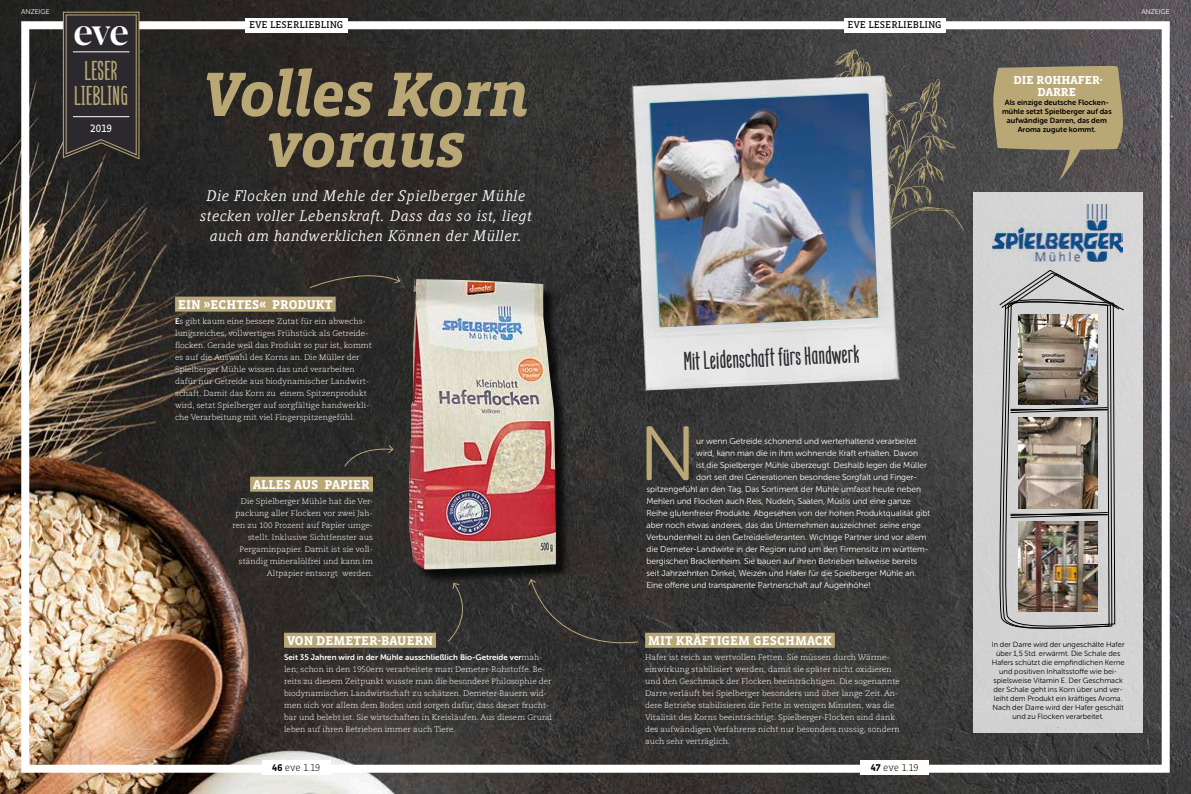
<style>
.page{position:relative;width:1191px;height:794px;background:#fff}
.page>*{position:absolute;margin:0;border:0;box-sizing:border-box;transform-origin:0 0}
.Störer_Rubrik_Slab{font:76.8px "Museo Sans Rounded 300";color:#b9a876}
.Störer_Rubrik_Slab-2{font:italic 700 64.1px "Vista Slab OT";letter-spacing:-.02em;color:#b9a876}
.t1{font:500 37.7px "Blacker Display";color:#fff}
.Störer_Rubrik_Slab-3{font:26.3px "Mangaba";color:#b9a876}
.t2{font:25px "Mangaba";color:#2c292e}
.Störer_Rubrik_Slab-4{font:italic 15.2px/19.9px "Compatil Letter LT Pro";letter-spacing:.025em;color:#fff;text-align:center}
.LL_Fliesstext_Initia{font:700 13px "Vista Slab OT";letter-spacing:.005em;color:#fff}
.LL_Fliesstext_Initia-2{font:700 11.9px/12px "Vista Slab OT";letter-spacing:.005em;color:#fff;text-align:center}
.Störer_Rubrik_Slab-5{font:10.9px "Vista Slab OT";color:#fff}
.Störer_Rubrik_Slab-6{font:10px "Vista Slab OT";color:#000}
.Störer_Rubrik_Slab-7{font:300 10px "Vista Slab OT";color:#000}
.Störer_Rubrik_Slab-8{font:8.5px "Museo Sans Rounded 300";color:#fff}
.LL_Fliesstext_Initia-3{font:300 8px/12px "Caecilia LT Std";letter-spacing:.005em;color:#fff}
.LL_Fliesstext_Initia-4{font:7.5px/9px "Museo Sans Rounded 300";letter-spacing:.005em;color:#000;text-align:center}
.LL_Fliesstext_Initia-5{font:7.5px/9px "Museo Sans Rounded 700";letter-spacing:.005em;color:#000;text-align:center}
.LL_Fliesstext_Initia-6{font:7.5px "Museo Sans Rounded 300";color:#b01258}
.Störer_Rubrik_Slab-9{font:7px "Museo Sans Rounded 300";color:#fff}
.s1{font-family:"Museo Sans Rounded 700";font-weight:400}
.s2{color:#b9a876}
.s3{font-weight:700}
</style>
<div class="page">
<img style="left:0;top:0;width:1191px;height:17px">
<img style="left:0;top:17px;width:1191px;height:777px">
<svg style="left:799px;top:49px;width:164px;height:244px;background:#4c4b49"></svg>
<svg style="left:928px;top:132px;width:11px;height:13px"></svg>
<svg style="left:928px;top:209px;width:12px;height:1px"></svg>
<svg style="left:932px;top:103px;width:3px;height:5px"></svg>
<svg style="left:913px;top:115px;width:3px;height:5px"></svg>
<svg style="left:932px;top:117px;width:10px;height:7px"></svg>
<svg style="left:945px;top:142px;width:9px;height:5px"></svg>
<svg style="left:925px;top:88px;width:3px;height:4px"></svg>
<svg style="left:833px;top:54px;width:22px;height:18px"></svg>
<svg style="left:908px;top:186px;width:13px;height:95px"></svg>
<div style="left:973px;top:192px;width:169px;height:540px;background:#d4d4d4"></div>
<svg style="left:309px;top:266px;width:92px;height:23px;background:#322f2a"></svg>
<div style="left:21px;top:21px;width:1148px;height:751px;border:8px solid #fff"></div>
<div style="left:845px;top:18px;width:101px;height:14px;background:#fff"></div>
<div style="left:844px;top:18px;width:100px;height:14px;background:#fff"></div>
<div style="left:245px;top:18px;width:102px;height:14px;background:#fff"></div>
<div style="left:860px;top:760px;width:68px;height:15px;background:#fff"></div>
<div style="left:262px;top:760px;width:68px;height:15px;background:#fff"></div>
<svg style="left:63px;top:11px;width:77px;height:149px;background:#363233"></svg>
<hr style="left:73px;top:51px;width:56px;height:1px;background:#fff">
<hr style="left:73px;top:116px;width:56px;height:1px;background:#fff">
<img style="left:992px;top:204px;width:130px;height:57px">
<div style="left:411px;top:281px;width:159px;height:302px;background:#000;opacity:.75"></div>
<img style="left:409px;top:279px;width:147px;height:290px">
<svg style="left:447px;top:582px;width:29px;height:60px;background:#343331"></svg>
<svg style="left:344px;top:444px;width:50px;height:23px"></svg>
<svg style="left:527px;top:578px;width:112px;height:78px;background:#333230"></svg>
<svg style="left:996px;top:467px;width:5px;height:327px"></svg>
<img style="left:1001px;top:311px;width:114px;height:483px">
<svg style="left:999px;top:270px;width:125px;height:41px"></svg>
<svg style="left:991px;top:65px;width:133px;height:117px;background:#928767"></svg>
<div style="left:1010px;top:73px;width:93px;height:13px;background:#b9a876"></div>
<div style="left:1037px;top:85px;width:41px;height:13px;background:#b9a876"></div>
<div style="left:250px;top:477px;width:123px;height:15px;background:#b9a876"></div>
<div style="left:175px;top:297px;width:161px;height:15px;background:#b9a876"></div>
<div style="left:284px;top:633px;width:152px;height:15px;background:#b9a876"></div>
<div style="left:645px;top:633px;width:190px;height:15px;background:#b9a876"></div>
<img style="left:622px;top:72px;width:286px;height:319px">
<img style="left:651px;top:94px;width:227px;height:233px">
<p class="Störer_Rubrik_Slab-9" style="left:21px;top:8px;width:30px">ANZEIGE</p>
<p class="Störer_Rubrik_Slab-9" style="left:1141px;top:8px;width:30px">ANZEIGE</p>
<p class="Störer_Rubrik_Slab-6" style="left:249px;top:20px;width:96px">EVE LESERLIEBLING</p>
<p class="Störer_Rubrik_Slab-6" style="left:847px;top:20px;width:96px">EVE LESERLIEBLING</p>
<p class="t1" style="left:73px;top:8px;width:57px">eve</p>
<p class="Störer_Rubrik_Slab-3" style="left:85px;top:54px;width:35px">LESER</p>
<p class="Störer_Rubrik_Slab-3" style="left:74px;top:79px;width:55px">LIEBLING</p>
<p class="Störer_Rubrik_Slab-5" style="left:90px;top:122px;width:23px">2019</p>
<p class="Störer_Rubrik_Slab-2" style="left:203px;top:61px;width:328px">Volles Korn</p>
<p class="Störer_Rubrik_Slab-2" style="left:266px;top:112px;width:201px">voraus</p>
<p class="LL_Fliesstext_Initia-2" style="left:1013px;top:74px;width:91px">DIE ROHHAFER-<br>DARRE</p>
<p class="LL_Fliesstext_Initia-5" style="left:1002px;top:98px;width:111px">Als einzige deutsche Flocken&shy;mühle setzt Spielberger auf das aufwändige Darren, das dem<br>Aroma zugute kommt.</p>
<p class="Störer_Rubrik_Slab-4" style="left:200px;top:186px;width:333px">Die Flocken und Mehle der Spielberger Mühle stecken voller Lebenskraft. Dass das so ist, liegt auch am handwerklichen Können der Müller.</p>
<p class="LL_Fliesstext_Initia" style="left:178px;top:298px;width:156px">EIN »ECHTES« PRODUKT</p>
<p class="LL_Fliesstext_Initia-3" style="left:175px;top:315px;width:198px"><span class="s1">E</span>s gibt kaum eine bessere Zutat für ein abwechs&shy;lungsreiches, vollwertiges Frühstück als Getreide&shy;flocken. Gerade weil das Produkt so pur ist, kommt es auf die Auswahl des Korns an. Die Müller der Spielberger Mühle wissen das und verarbeiten dafür nur Getreide aus biodynamischer Landwirt&shy;schaft. Damit das Korn zu einem Spitzenprodukt wird, setzt Spielberger auf sorgfältige handwerkli&shy;che Verarbeitung mit viel Fingerspitzengefühl.</p>
<p class="LL_Fliesstext_Initia" style="left:253px;top:478px;width:121px">ALLES AUS PAPIER<span class="s2">.</span></p>
<p class="LL_Fliesstext_Initia-3" style="left:232px;top:495px;width:142px;text-align:right">Die Spielberger Mühle hat die Ver&shy;packung aller Flocken vor zwei Jah&shy;ren zu 100 Prozent auf Papier umge&shy;stellt. Inklusive Sichtfenster aus Pergaminpapier. Damit ist sie voll&shy;ständig mineralölfrei und kann im Altpapier entsorgt werden.</p>
<p class="LL_Fliesstext_Initia" style="left:287px;top:634px;width:147px">VON DEMETER-BAUERN</p>
<p class="LL_Fliesstext_Initia-3" style="left:284px;top:651px;width:270px"><span class="s1">Seit 35 Jahren wird in der Mühle ausschließlich Bio-Getreide ver</span>mah&shy;len; schon in den 1950ern verarbeitete man Demeter-Rohstoffe. Be&shy;reits zu diesem Zeitpunkt wusste man die besondere Philosophie der biodynamischen Landwirtschaft zu schätzen. Demeter-Bauern wid&shy;men sich vor allem dem Boden und sorgen dafür, dass dieser frucht&shy;bar und belebt ist. Sie wirtschaften in Kreisläufen. Aus diesem Grund leben auf ihren Betrieben immer auch Tiere.</p>
<p class="t2" style="left:683px;top:346px;width:177px;rotate:-3deg">Mit Leidenschaft fürs Handwerk</p>
<p class="Störer_Rubrik_Slab" style="left:639px;top:412px;width:59px">N</p>
<p class="Störer_Rubrik_Slab-8" style="left:696px;top:436px;width:222px">ur wenn Getreide schonend und werterhaltend verarbeitet</p>
<p class="Störer_Rubrik_Slab-8" style="left:696px;top:448px;width:223px">wird, kann man die in ihm wohnende Kraft erhalten. Davon</p>
<p class="Störer_Rubrik_Slab-8" style="left:696px;top:460px;width:232px">ist die Spielberger Mühle überzeugt. Deshalb legen die Müller</p>
<p class="Störer_Rubrik_Slab-8" style="left:696px;top:472px;width:222px">dort seit drei Generationen besondere Sorgfalt und Finger-</p>
<p class="Störer_Rubrik_Slab-8" style="left:646px;top:484px;width:276px">spitzengefühl an den Tag. Das Sortiment der Mühle umfasst heute neben</p>
<p class="Störer_Rubrik_Slab-8" style="left:646px;top:496px;width:266px">Mehlen und Flocken auch Reis, Nudeln, Saaten, Müslis und eine ganze</p>
<p class="Störer_Rubrik_Slab-8" style="left:646px;top:508px;width:285px">Reihe glutenfreier Produkte. Abgesehen von der hohen Produktqualität gibt</p>
<p class="Störer_Rubrik_Slab-8" style="left:646px;top:520px;width:276px">aber noch etwas anderes, das das Unternehmen auszeichnet: seine enge</p>
<p class="Störer_Rubrik_Slab-8" style="left:646px;top:532px;width:282px">Verbundenheit zu den Getreidelieferanten. Wichtige Partner sind vor allem</p>
<p class="Störer_Rubrik_Slab-8" style="left:646px;top:544px;width:283px">die Demeter-Landwirte in der Region rund um den Firmensitz im württem-</p>
<p class="Störer_Rubrik_Slab-8" style="left:646px;top:556px;width:272px">bergischen Brackenheim. Sie bauen auf ihren Betrieben teilweise bereits</p>
<p class="Störer_Rubrik_Slab-8" style="left:646px;top:568px;width:271px">seit Jahrzehnten Dinkel, Weizen und Hafer für die Spielberger Mühle an.</p>
<p class="Störer_Rubrik_Slab-8" style="left:646px;top:580px;width:225px">Eine offene und transparente Partnerschaft auf Augenhöhe!</p>
<p class="LL_Fliesstext_Initia" style="left:648px;top:634px;width:185px">MIT KRÄFTIGEM GESCHMACK</p>
<p class="LL_Fliesstext_Initia-3" style="left:645px;top:651px;width:256px">Hafer ist reich an wertvollen Fetten. Sie müssen durch Wärme&shy;einwirkung stabilisiert werden, damit sie später nicht oxidieren und den Geschmack der Flocken beeinträchtigen. Die sogenannte Darre verläuft bei Spielberger besonders und über lange Zeit. An&shy;dere Betriebe stabilisieren die Fette in wenigen Minuten, was die Vitalität des Korns beeinträchtigt. Spielberger-Flocken sind dank des aufwändigen Verfahrens nicht nur besonders nussig, sondern auch sehr verträglich.</p>
<p class="Störer_Rubrik_Slab-7" style="left:272px;top:762px;width:49px"><span class="s3">46</span> eve 1.19</p>
<p class="Störer_Rubrik_Slab-7" style="left:870px;top:762px;width:49px"><span class="s3">47</span> eve 1.19</p>
<p class="LL_Fliesstext_Initia-4" style="left:991px;top:640px;width:134px">In der Darre wird der ungeschälte Hafer über 1,5 Std. erwärmt. Die Schale des Hafers schützt die empfindlichen Kerne und positiven Inhaltsstoffe wie bei&shy;spielsweise Vitamin E. Der Geschmack der Schale geht ins Korn über und ver&shy;leiht dem Produkt ein kräftiges Aroma.<br>Nach der Darre wird der Hafer geschält und zu Flocken verarbeitet.</p>
<p class="LL_Fliesstext_Initia-6" style="left:1057px;top:721px;width:3px">.</p>
</div>
